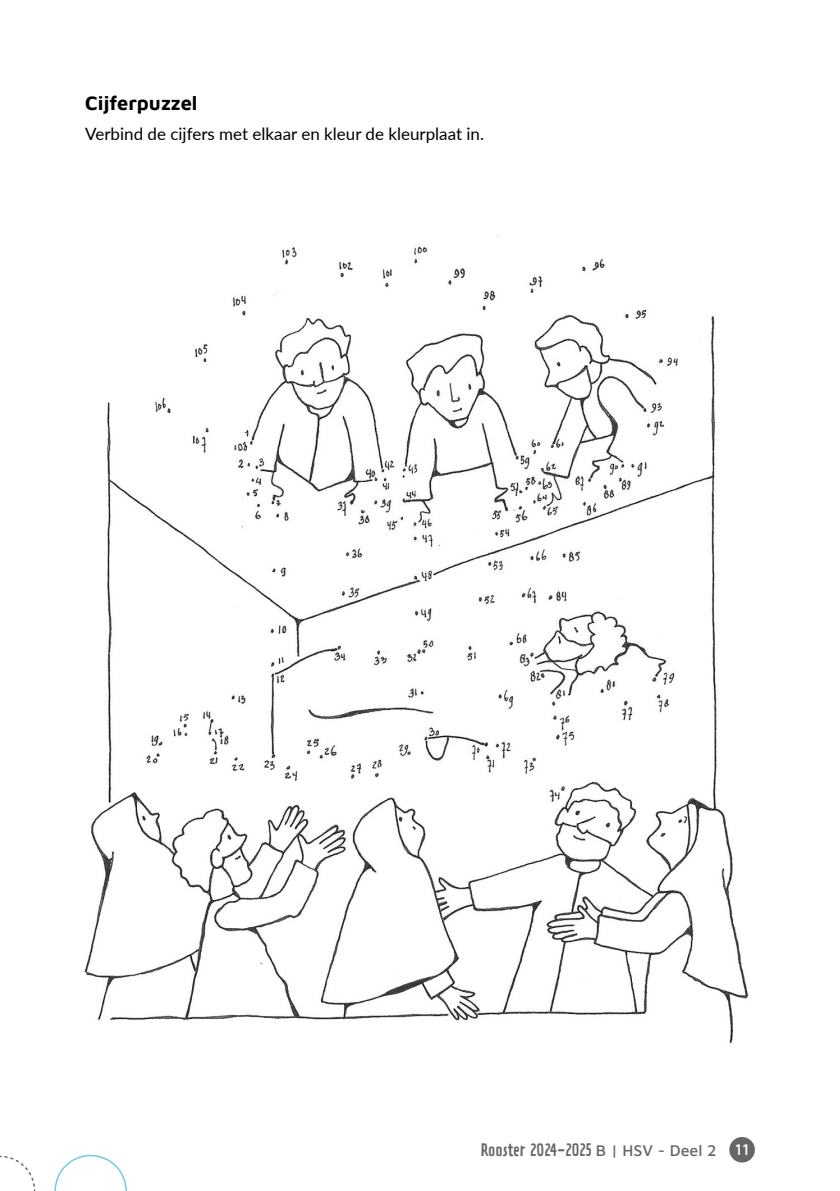
<style>
.page{position:relative;width:840px;height:1191px;background:#fff}
.page>*{position:absolute;margin:0;border:0;box-sizing:border-box;transform-origin:0 0}
.t1{font:700 20px "Maven Pro";color:#000}
.t2{font:17px "Lato";color:#000}
.t3{font:16px "Prater Sans Pro";color:#656668}
.s1{font-family:"Maven Pro";font-weight:500}
.s2{font-family:"Maven Pro";font-weight:500;color:#fff}
</style>
<div class="page">
<svg style="left:54px;top:1154px;width:73px;height:37px"></svg>
<svg style="left:0;top:1155px;width:36px;height:36px"></svg>
<div style="left:729px;top:1137px;width:25px;height:25px;background:#656668;border-radius:50%"></div>
<img style="left:84px;top:235px;width:665px;height:809px">
<p class="t1" style="left:85px;top:89px;width:114px">Cijferpuzzel</p>
<p class="t2" style="left:85px;top:122px;width:400px">Verbind de cijfers met elkaar en kleur de kleurplaat in.</p>
<p class="t3" style="left:480px;top:1139px;width:270px">Rooster 2024-2025 <span class="s1">B | HSV - Deel 2</span> <span class="s2">11</span></p>
</div>
